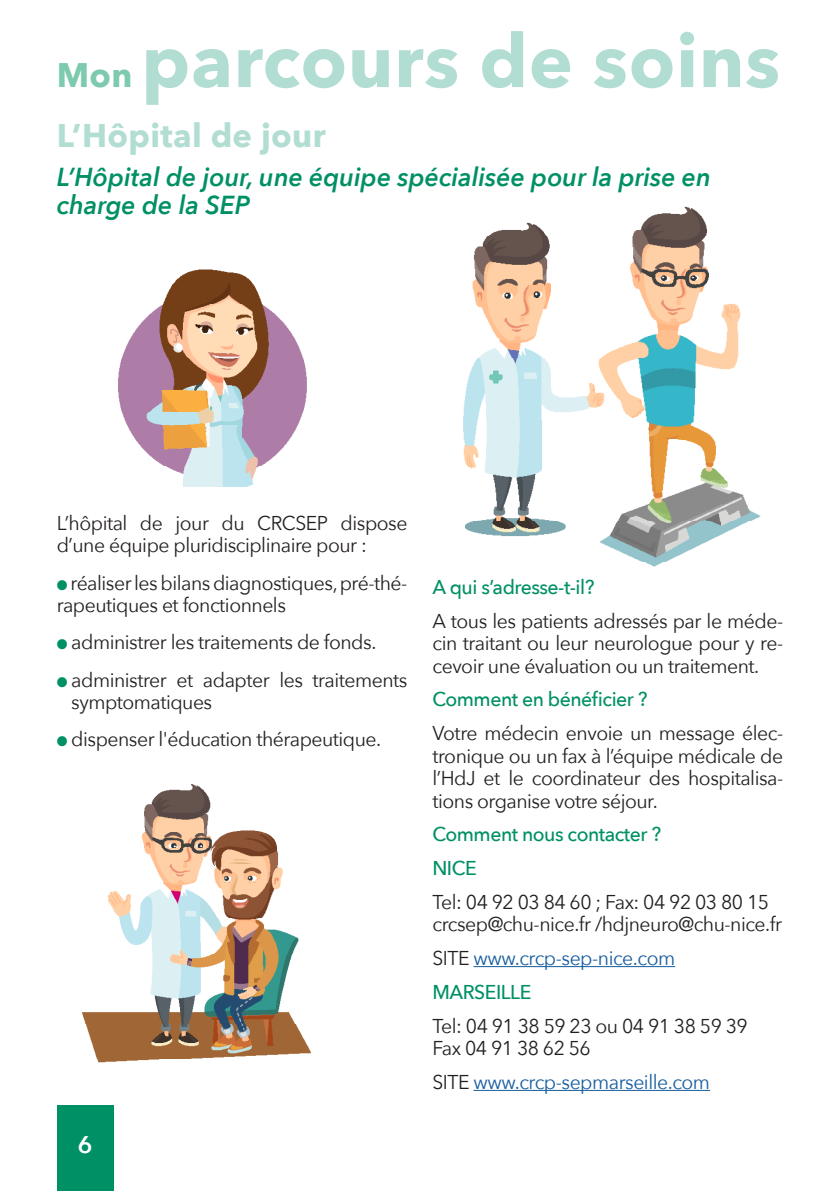
<style>
.page{position:relative;width:840px;height:1191px;background:#fff}
.page>*{position:absolute;margin:0;border:0;box-sizing:border-box;transform-origin:0 0}
.t1{font:700 74px "Avenir Next";letter-spacing:.01em;color:#b1ddd3}
.t2{font:700 32.8px "Avenir Next";letter-spacing:.01em;color:#b1ddd3}
.t3{font:italic 600 26px/28px "Avenir Next";color:#009065}
.t4{font:600 24px "Avenir Next";color:#fff}
.t5{font:20px/22.4px "Avenir Next";letter-spacing:-.025em;color:#231f20}
.t6{font:500 20px/33.8px "Avenir Next";letter-spacing:-.025em;color:#009065}
.t7{font:20px/33.8px "Avenir Next";letter-spacing:-.025em;color:#175d9e}
.s1{font-size:34px;color:#7dcaae}
.s2{color:#009065}
.s3{color:#231f20}
.s4{font-weight:500;color:#009065}
</style>
<div class="page">
<div style="left:57px;top:1106px;width:56px;height:85px;background:#009065"></div>
<img style="left:118px;top:269px;width:189px;height:217px">
<img style="left:82px;top:784px;width:229px;height:279px">
<img style="left:463px;top:206px;width:298px;height:361px">
<hr style="left:473px;top:966px;width:201px;height:1px;background:#175d9e">
<hr style="left:473px;top:1090px;width:236px;height:1px;background:#175d9e">
<p class="t1" style="left:57px;top:-3px;width:724px"><span class="s1">Mon</span> parcours de soins</p>
<p class="t2" style="left:57px;top:107px;width:270px">L’Hôpital de jour</p>
<p class="t3" style="left:57px;top:162px;width:655px">L’Hôpital de jour, une équipe spécialisée pour la prise en charge de la SEP</p>
<p class="t5" style="left:57px;top:511px;width:352px">L’hôpital de jour du CRCSEP dispose d’une équipe pluridisciplinaire pour :</p>
<p class="t5" style="left:57px;top:571px;width:352px"><span class="s2">●</span> réaliser les bilans diagnostiques, pré-thé&shy;rapeutiques et fonctionnels</p>
<p class="t5" style="left:57px;top:630px;width:321px"><span class="s2">●</span> administrer les traitements de fonds.</p>
<p class="t5" style="left:71px;top:667px;width:337px;text-indent:-15px"><span class="s2">●</span> administrer et adapter les traitements symptomatiques</p>
<p class="t5" style="left:57px;top:727px;width:326px"><span class="s2">●</span> dispenser l'éducation thérapeutique.</p>
<p class="t4" style="left:78px;top:1123px;width:16px">6</p>
<p class="t6" style="left:432px;top:569px;width:163px">A qui s’adresse-t-il?</p>
<p class="t5" style="left:432px;top:608px;width:352px;text-align:justify">A tous les patients adressés par le méde&shy;cin traitant ou leur neurologue pour y re&shy;cevoir une évaluation ou un traitement.</p>
<p class="t6" style="left:432px;top:682px;width:216px">Comment en bénéficier ?</p>
<p class="t5" style="left:432px;top:721px;width:352px;text-align:justify">Votre médecin envoie un message élec&shy;tronique ou un fax à l’équipe médicale de l’HdJ et le coordinateur des hospitalisa&shy;tions organise votre séjour.</p>
<p class="t6" style="left:432px;top:816px;width:230px">Comment nous contacter ?<br>NICE</p>
<p class="t5" style="left:432px;top:890px;width:351px">Tel: 04 92 03 84 60 ; Fax: 04 92 03 80 15 crcsep@chu-nice.fr /hdjneuro@chu-nice.fr</p>
<p class="t7" style="left:432px;top:940px;width:244px"><span class="s3">SITE</span> www.crcp-sep-nice.com<br><span class="s4">MARSEILLE</span></p>
<p class="t5" style="left:432px;top:1013px;width:317px">Tel: 04 91 38 59 23 ou 04 91 38 59 39<br>Fax 04 91 38 62 56</p>
<p class="t7" style="left:432px;top:1064px;width:279px"><span class="s3">SITE</span> www.crcp-sepmarseille.com</p>
</div>
